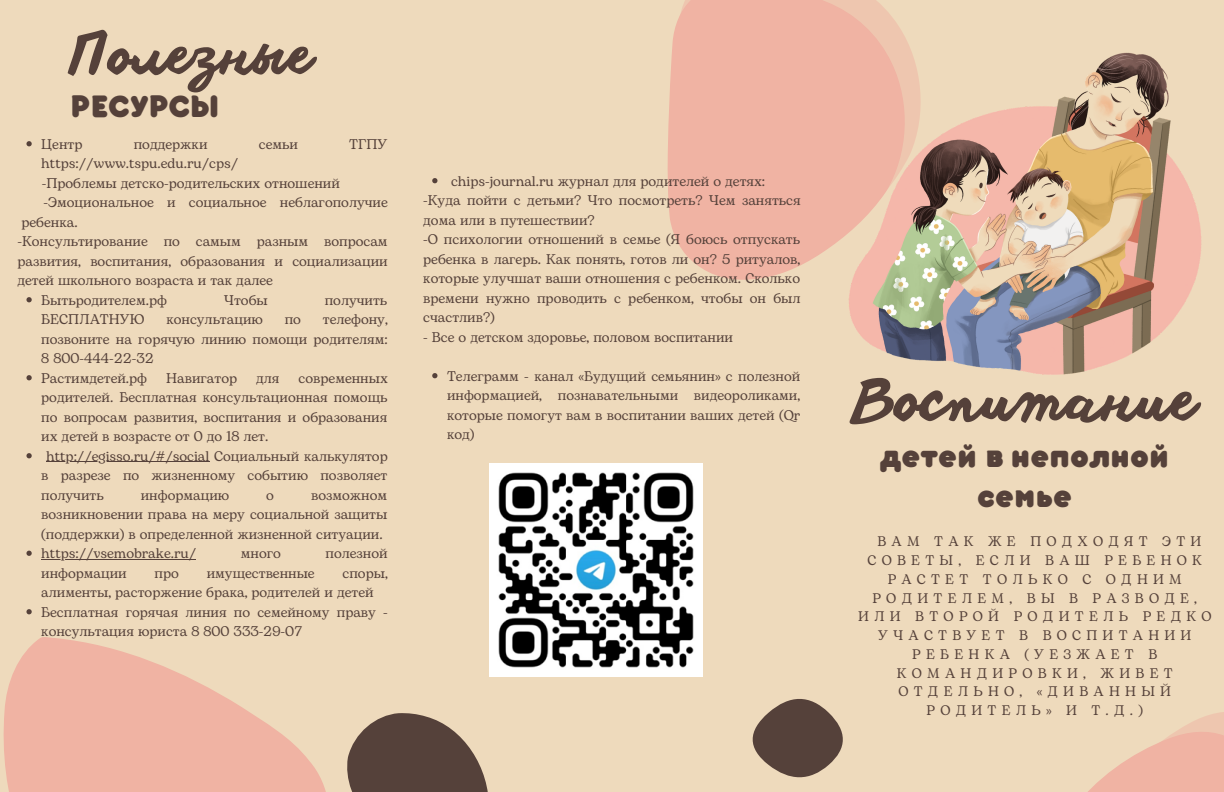
<style>
.page{position:relative;width:1224px;height:792px;background:#eedabc}
.page>*{position:absolute;margin:0;border:0;box-sizing:border-box;transform-origin:0 0}
.t1{font:58.8px "Anothershabby";color:#55413a}
.t2{font:55.4px "Anothershabby";color:#55413a}
.t3{font:800 33.5px/39.8px "Bubbleboddy Neue";color:#55413a;text-align:center}
.t4{font:800 33.3px "Bubbleboddy Neue";color:#55413a}
.t5{font:14px/19.5px "Bogart";color:#55413a;text-align:justify}
.t6{font:13.9px "Bogart";letter-spacing:.38em;color:#55413a}
</style>
<div class="page">
<svg style="left:668px;top:20px;width:138px;height:260px;fill:#f0b3a3"></svg>
<svg style="left:678px;top:0;width:234px;height:262px;background:#efb4a4"></svg>
<svg style="left:752px;top:699px;width:91px;height:79px"></svg>
<svg style="left:3px;top:637px;width:323px;height:155px;fill:#f0b3a3"></svg>
<svg style="left:347px;top:713px;width:141px;height:79px"></svg>
<svg style="left:1088px;top:712px;width:136px;height:80px"></svg>
<img style="left:848px;top:53px;width:353px;height:322px">
<img style="left:490px;top:463px;width:213px;height:213px">
<svg style="left:26px;top:141px;width:6px;height:5px"></svg>
<svg style="left:26px;top:297px;width:6px;height:5px"></svg>
<svg style="left:26px;top:375px;width:6px;height:5px"></svg>
<svg style="left:26px;top:453px;width:6px;height:5px"></svg>
<hr style="left:46px;top:461px;width:163px;height:1px;background:#55413a">
<svg style="left:26px;top:551px;width:6px;height:5px"></svg>
<hr style="left:41px;top:559px;width:155px;height:1px;background:#55413a">
<svg style="left:26px;top:609px;width:6px;height:5px"></svg>
<svg style="left:432px;top:178px;width:5px;height:5px"></svg>
<svg style="left:432px;top:373px;width:5px;height:5px"></svg>
<p class="t2" style="left:70px;top:23px;width:244px">Полезные</p>
<p class="t4" style="left:70px;top:96px;width:150px">РЕСУРСЫ</p>
<p class="t5" style="left:41px;top:135px;width:43px">Центр</p>
<p class="t5" style="left:134px;top:135px;width:75px">поддержки</p>
<p class="t5" style="left:259px;top:135px;width:41px">семьи</p>
<p class="t5" style="left:349px;top:135px;width:40px">ТГПУ</p>
<p class="t5" style="left:41px;top:154px;width:198px">https://www.tspu.edu.ru/cps/</p>
<p class="t5" style="left:42px;top:174px;width:300px">-Проблемы детско-родительских отношений</p>
<p class="t5" style="left:22px;top:193px;width:368px;text-indent:22px">-Эмоциональное и социальное неблагополучие ребенка.</p>
<p class="t5" style="left:17px;top:232px;width:372px">-Консультирование по самым разным вопросам развития, воспитания, образования и социализации детей школьного возраста и так далее</p>
<p class="t5" style="left:41px;top:291px;width:127px">Бытьродителем.рф</p>
<p class="t5" style="left:224px;top:291px;width:45px">Чтобы</p>
<p class="t5" style="left:325px;top:291px;width:64px">получить</p>
<p class="t5" style="left:41px;top:310px;width:105px">БЕСПЛАТНУЮ</p>
<p class="t5" style="left:166px;top:310px;width:98px">консультацию</p>
<p class="t5" style="left:285px;top:310px;width:18px">по</p>
<p class="t5" style="left:41px;top:310px;width:348px;text-indent:282px">телефону, позвоните на горячую линию помощи родителям:<br>8 800-444-22-32</p>
<p class="t5" style="left:41px;top:369px;width:107px">Растимдетей.рф</p>
<p class="t5" style="left:166px;top:369px;width:72px">Навигатор</p>
<p class="t5" style="left:256px;top:369px;width:25px">для</p>
<p class="t5" style="left:41px;top:369px;width:348px;text-indent:257px">современных родителей. Бесплатная консультационная помощь по вопросам развития, воспитания и образования их детей в возрасте от 0 до 18 лет.</p>
<p class="t5" style="left:41px;top:447px;width:348px;text-indent:5px">http://egisso.ru/#/social Социальный калькулятор в разрезе по жизненному событию позволяет получить</p>
<p class="t5" style="left:141px;top:486px;width:90px">информацию</p>
<p class="t5" style="left:266px;top:486px;width:9px">о</p>
<p class="t5" style="left:41px;top:486px;width:348px;text-indent:270px">возможном возникновении права на меру социальной защиты (поддержки) в определенной жизненной ситуации.</p>
<p class="t5" style="left:41px;top:544px;width:156px">https://vsemobrake.ru/</p>
<p class="t5" style="left:241px;top:544px;width:42px">много</p>
<p class="t5" style="left:325px;top:544px;width:64px">полезной</p>
<p class="t5" style="left:41px;top:564px;width:87px">информации</p>
<p class="t5" style="left:155px;top:564px;width:26px">про</p>
<p class="t5" style="left:207px;top:564px;width:109px">имущественные</p>
<p class="t5" style="left:41px;top:564px;width:348px;text-indent:301px">споры, алименты, расторжение брака, родителей и детей</p>
<p class="t5" style="left:41px;top:603px;width:348px">Бесплатная горячая линия по семейному праву - консультация юриста 8 800 333-29-07</p>
<p class="t5" style="left:451px;top:172px;width:316px">chips-journal.ru журнал для родителей о детях:</p>
<p class="t5" style="left:423px;top:191px;width:379px">-Куда пойти с детьми? Что посмотреть? Чем заняться дома или в путешествии?</p>
<p class="t5" style="left:423px;top:230px;width:379px">-О психологии отношений в семье (Я боюсь отпускать ребенка в лагерь. Как понять, готов ли он? 5 ритуалов, которые улучшат ваши отношения с ребенком. Сколько времени нужно проводить с ребенком, чтобы он был счастлив?)</p>
<p class="t5" style="left:423px;top:328px;width:311px">- Все о детском здоровье, половом воспитании</p>
<p class="t5" style="left:447px;top:367px;width:355px">Телеграмм - канал «Будущий семьянин» с полезной информацией, познавательными видеороликами, которые помогут вам в воспитании ваших детей (Qr код)</p>
<p class="t1" style="left:853px;top:367px;width:344px">Воспитание</p>
<p class="t3" style="left:880px;top:439px;width:290px">детей в неполной семье</p>
<p class="t6" style="left:877px;top:532px;width:326px">ВАМ ТАК ЖЕ ПОДХОДЯТ ЭТИ</p>
<p class="t6" style="left:868px;top:550px;width:336px">СОВЕТЫ, ЕСЛИ ВАШ РЕБЕНОК</p>
<p class="t6" style="left:888px;top:569px;width:296px">РАСТЕТ ТОЛЬКО С ОДНИМ</p>
<p class="t6" style="left:872px;top:588px;width:326px">РОДИТЕЛЕМ, ВЫ В РАЗВОДЕ,</p>
<p class="t6" style="left:858px;top:607px;width:355px">ИЛИ ВТОРОЙ РОДИТЕЛЬ РЕДКО</p>
<p class="t6" style="left:878px;top:625px;width:315px">УЧАСТВУЕТ В ВОСПИТАНИИ</p>
<p class="t6" style="left:912px;top:644px;width:247px">РЕБЕНКА (УЕЗЖАЕТ В</p>
<p class="t6" style="left:897px;top:663px;width:277px">КОМАНДИРОВКИ, ЖИВЕТ</p>
<p class="t6" style="left:898px;top:682px;width:274px">ОТДЕЛЬНО, «ДИВАННЫЙ</p>
<p class="t6" style="left:927px;top:700px;width:218px">РОДИТЕЛЬ» И Т.Д.)</p>
</div>
